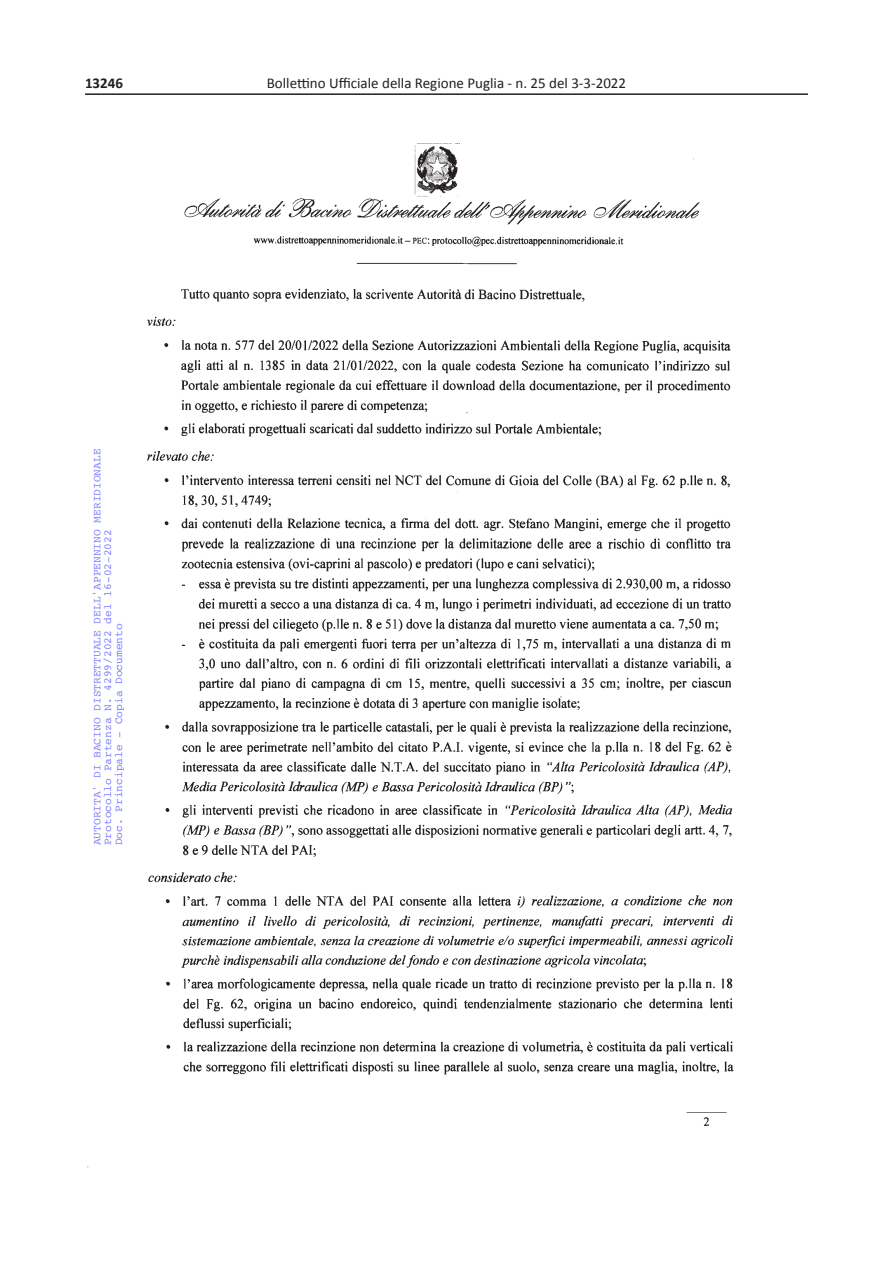
<style>
.page{position:relative;width:893px;height:1263px;background:#fff}
.page>*{position:absolute;margin:0;border:0;box-sizing:border-box;transform-origin:0 0}
.t1{font:15px "Calibri";color:#231f20}
.t2{font:700 15px "Calibri";color:#231f20}
.t3{font:10.95px/10.9px "Courier";color:rgb(0 0 255/.5)}
</style>
<div class="page">
<hr style="left:85px;top:93px;width:723px;height:2px;background:#231f20">
<img style="left:87px;top:143px;width:647px;height:1025px">
<hr style="left:357px;top:263px;width:159px;height:1px;background:#231f20">
<hr style="left:686px;top:1112px;width:40px;height:1px;background:#231f20">
<img style="left:183px;top:146px;width:517px;height:79px">
<h1 class="t2" style="left:85px;top:72px;width:40px">13246</h1>
<h1 class="t1" style="left:267px;top:74px;width:361px">Bollettino Ufficiale della Regione Puglia - n. 25 del 3-3-2022</h1>
<p class="t3" style="left:91px;top:845px;width:398px;rotate:-90deg">AUTORITA' DI BACINO DISTRETTUALE DELL'APPENNINO MERIDIONALE<br>Protocollo Partenza N. 4299/2022 del 16-02-2022<br>Doc. Principale - Copia Documento</p>
</div>
